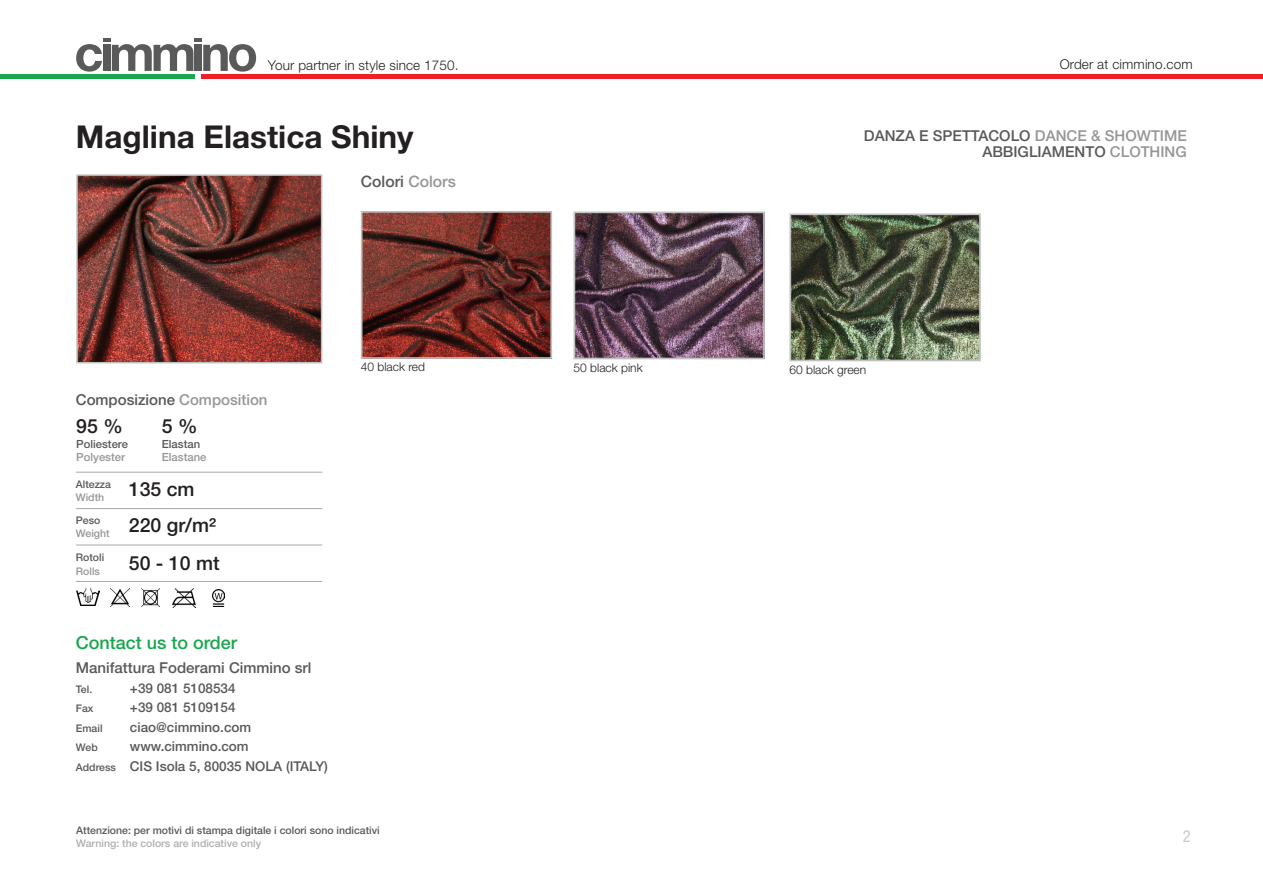
<style>
.page{position:relative;width:1263px;height:893px;background:#fff}
.page>*{position:absolute;margin:0;border:0;box-sizing:border-box;transform-origin:0 0}
.titolo_articolo{font:700 31.5px "Helvetica Neue LT Pro";color:#241f21}
.composizione_articol{font:500 19.5px "Helvetica Neue LT Pro";color:#231f20}
.composizione_articol-2{font:500 18px "Helvetica Neue LT Pro";color:#1aa64f}
.t1{font:condensed 16.5px "Helvetica Neue LT Pro";color:#cbc8c9}
.composizione_articol-3{font:500 15.75px "Helvetica Neue LT Pro";color:#59595b}
.composizione_articol-4{font:500 15px "Helvetica Neue LT Pro";color:#59595b}
.composizione_articol-5{font:500 13.5px "Helvetica Neue LT Pro";color:#59595b}
.t2{font:300 13.5px "Helvetica Neue LT Pro";letter-spacing:.01em;color:#231f20}
.t3{font:300 13.5px "Helvetica Neue LT Pro";letter-spacing:.01em;color:#241f21}
.didascalie{font:300 12px "Helvetica Neue LT Pro";color:#231f20}
.composizione_articol-6{font:500 11.25px "Helvetica Neue LT Pro";color:#59595b}
.composizione_articol-7{font:500 11.25px "Helvetica Neue LT Pro";color:#959696}
.composizione_articol-8{font:500 10.5px "Helvetica Neue LT Pro";color:#59595b}
.composizione_articol-9{font:500 10.5px "Helvetica Neue LT Pro";color:#b0afaf}
.composizione_articol-10{font:500 10.5px "Helvetica Neue LT Pro";color:#959696}
.s1{color:#959696}
.s2{font-size:10.5px}
</style>
<div class="page">
<svg style="left:76px;top:38px;width:180px;height:34px"></svg>
<div style="left:202px;top:74px;width:1061px;height:5px;background:#ee2026"></div>
<div style="left:0;top:74px;width:195px;height:5px;background:#1aa64f"></div>
<img style="left:79px;top:177px;width:240px;height:183px">
<div style="left:76px;top:174px;width:246px;height:189px;border:2px solid #c0c0c0"></div>
<img style="left:792px;top:216px;width:186px;height:142px">
<div style="left:789px;top:213px;width:192px;height:148px;border:2px solid #c0c0c0"></div>
<hr style="left:76px;top:581px;width:246px;height:1px;background:#a8a9ad">
<hr style="left:76px;top:472px;width:246px;height:1px;background:#a8a9ad">
<hr style="left:76px;top:545px;width:246px;height:1px;background:#a8a9ad">
<hr style="left:76px;top:508px;width:246px;height:1px;background:#a8a9ad">
<img style="left:110px;top:589px;width:19px;height:18px">
<img style="left:172px;top:588px;width:24px;height:20px">
<img style="left:212px;top:589px;width:13px;height:17px">
<img style="left:76px;top:589px;width:24px;height:16px">
<img style="left:141px;top:588px;width:18px;height:18px">
<img style="left:364px;top:214px;width:185px;height:142px">
<div style="left:361px;top:211px;width:191px;height:148px;border:2px solid #c0c0c0"></div>
<img style="left:576px;top:215px;width:186px;height:141px">
<div style="left:573px;top:212px;width:192px;height:147px;border:2px solid #c0c0c0"></div>
<p class="t2" style="left:268px;top:57px;width:192px">Your partner in style since 1750.</p>
<p class="t3" style="left:1060px;top:56px;width:134px">Order at cimmino.com</p>
<p class="titolo_articolo" style="left:76px;top:117px;width:339px">Maglina Elastica Shiny</p>
<p class="composizione_articol-3" style="left:361px;top:172px;width:97px">Colori <span class="s1">Colors</span></p>
<p class="composizione_articol-4" style="left:76px;top:391px;width:193px">Composizione <span class="s1">Composition</span></p>
<p class="composizione_articol" style="left:76px;top:414px;width:48px">95 %</p>
<p class="composizione_articol" style="left:162px;top:414px;width:37px">5 %</p>
<p class="composizione_articol-6" style="left:76px;top:437px;width:53px">Poliestere</p>
<p class="composizione_articol-6" style="left:162px;top:437px;width:40px">Elastan</p>
<p class="composizione_articol-7" style="left:76px;top:450px;width:50px">Polyester</p>
<p class="composizione_articol-7" style="left:162px;top:450px;width:46px">Elastane</p>
<p class="composizione_articol-8" style="left:76px;top:478px;width:37px">Altezza</p>
<p class="composizione_articol-10" style="left:76px;top:491px;width:30px">Width</p>
<p class="composizione_articol-8" style="left:76px;top:514px;width:26px">Peso</p>
<p class="composizione_articol-10" style="left:76px;top:527px;width:35px">Weight</p>
<p class="composizione_articol-8" style="left:76px;top:551px;width:30px">Rotoli</p>
<p class="composizione_articol-10" style="left:76px;top:565px;width:26px">Rolls</p>
<p class="composizione_articol" style="left:129px;top:478px;width:67px">135 cm</p>
<p class="composizione_articol" style="left:129px;top:513px;width:89px">220 gr/m²</p>
<p class="composizione_articol" style="left:129px;top:551px;width:92px">50 - 10 mt</p>
<p class="composizione_articol-2" style="left:76px;top:631px;width:163px">Contact us to order</p>
<p class="composizione_articol-4" style="left:76px;top:659px;width:237px">Manifattura Foderami Cimmino srl</p>
<p class="composizione_articol-8" style="left:76px;top:683px;width:18px">Tel.</p>
<p class="composizione_articol-5" style="left:130px;top:680px;width:107px">+39 081 5108534</p>
<p class="composizione_articol-8" style="left:76px;top:702px;width:19px">Fax</p>
<p class="composizione_articol-5" style="left:130px;top:700px;width:107px">+39 081 5109154</p>
<p class="composizione_articol-8" style="left:76px;top:722px;width:28px">Email</p>
<p class="composizione_articol-5" style="left:130px;top:719px;width:123px">ciao@cimmino.com</p>
<p class="composizione_articol-8" style="left:76px;top:741px;width:23px">Web</p>
<p class="composizione_articol-5" style="left:130px;top:739px;width:120px">www.cimmino.com</p>
<p class="composizione_articol-5" style="left:76px;top:758px;width:254px"><span class="s2">Address</span> CIS Isola 5, 80035 NOLA (ITALY)</p>
<p class="didascalie" style="left:361px;top:360px;width:66px">40 black red</p>
<p class="didascalie" style="left:573px;top:360px;width:71px">50 black pink</p>
<p class="composizione_articol-8" style="left:76px;top:824px;width:305px">Attenzione: per motivi di stampa digitale i colori sono indicativi</p>
<p class="composizione_articol-9" style="left:76px;top:837px;width:186px">Warning: the colors are indicative only</p>
<p class="composizione_articol-4" style="left:864px;top:126px;width:324px">DANZA E SPETTACOLO <span class="s1">DANCE &amp; SHOWTIME</span></p>
<p class="composizione_articol-4" style="left:982px;top:143px;width:206px">ABBIGLIAMENTO <span class="s1">CLOTHING</span></p>
<p class="didascalie" style="left:789px;top:363px;width:78px">60 black green</p>
<p class="t1" style="left:1183px;top:827px;width:9px">2</p>
</div>
